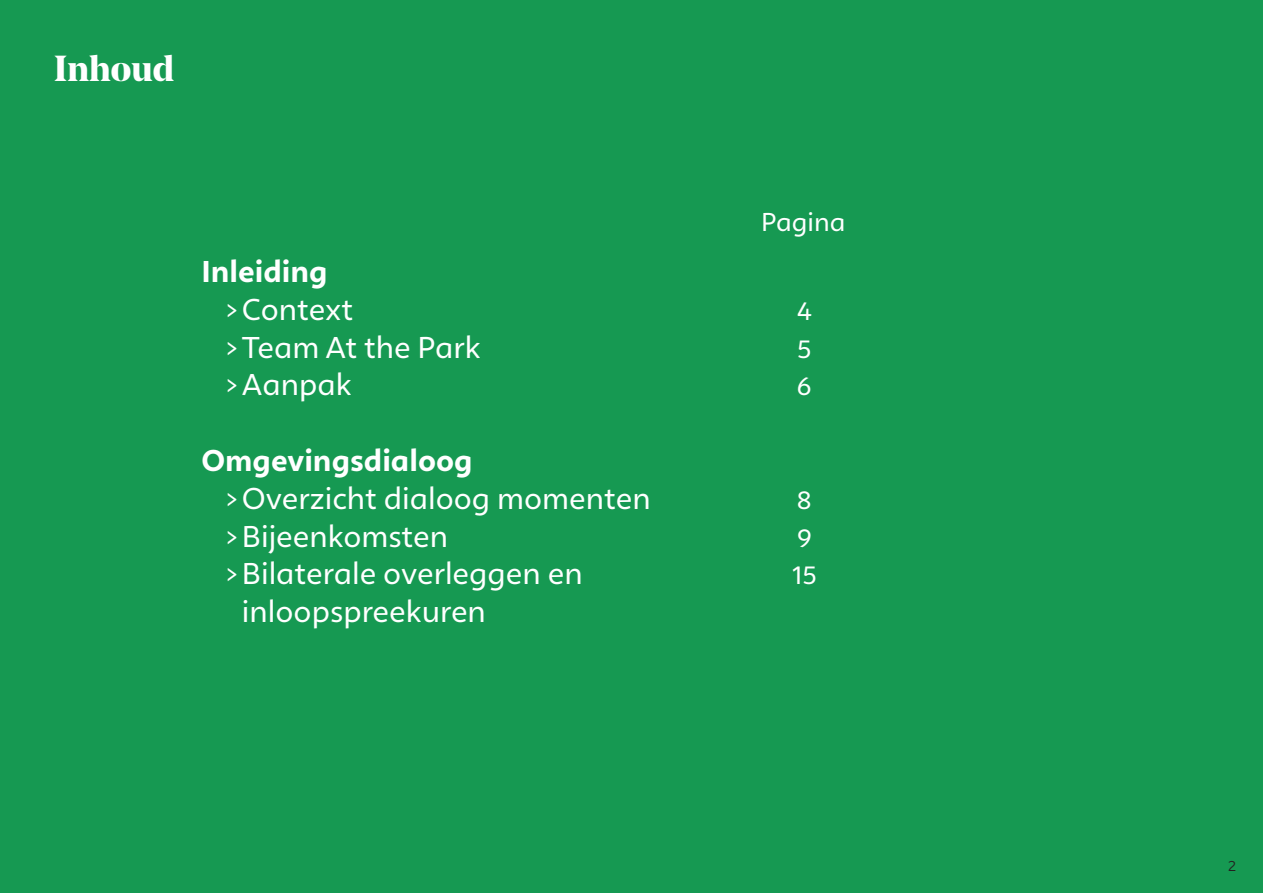
<style>
.page{position:relative;width:1263px;height:893px;background:#169952}
.page>*{position:absolute;margin:0;border:0;box-sizing:border-box;transform-origin:0 0}
.t1{font:700 36px "Noe Display";color:#fff}
.t2{font:31.5px/37.8px "Calima";color:#fff}
.t3{font:700 31.5px "Calima";color:#fff}
.t4{font:27px "Calima";color:#fff}
.t5{font:16.5px "Rawson Pro";color:#231f20}
.s1{font-family:"Texta Alt"}
</style>
<div class="page">
<p class="t1" style="left:54px;top:45px;width:122px">Inhoud</p>
<p class="t3" style="left:201px;top:254px;width:128px">Inleiding</p>
<p class="t2" style="left:226px;top:290px;width:129px"><span class="s1">&gt;</span>Context</p>
<p class="t2" style="left:226px;top:328px;width:256px"><span class="s1">&gt;</span>Team At the Park</p>
<p class="t2" style="left:226px;top:366px;width:127px"><span class="s1">&gt;</span>Aanpak</p>
<p class="t3" style="left:201px;top:443px;width:273px">Omgevingsdialoog</p>
<p class="t2" style="left:226px;top:479px;width:427px"><span class="s1">&gt;</span>Overzicht dialoog momenten</p>
<p class="t2" style="left:226px;top:517px;width:224px"><span class="s1">&gt;</span>Bijeenkomsten</p>
<p class="t2" style="left:242px;top:555px;width:342px;text-indent:-16px"><span class="s1">&gt;</span>Bilaterale overleggen en inloopspreekuren</p>
<p class="t4" style="left:761px;top:207px;width:86px">Pagina</p>
<p class="t4" style="left:797px;top:295px;width:17px">4</p>
<p class="t4" style="left:797px;top:333px;width:16px">5</p>
<p class="t4" style="left:797px;top:371px;width:16px">6</p>
<p class="t4" style="left:797px;top:484px;width:16px">8</p>
<p class="t4" style="left:797px;top:522px;width:16px">9</p>
<p class="t4" style="left:792px;top:560px;width:26px">15</p>
<p class="t5" style="left:1228px;top:857px;width:10px">2</p>
</div>
